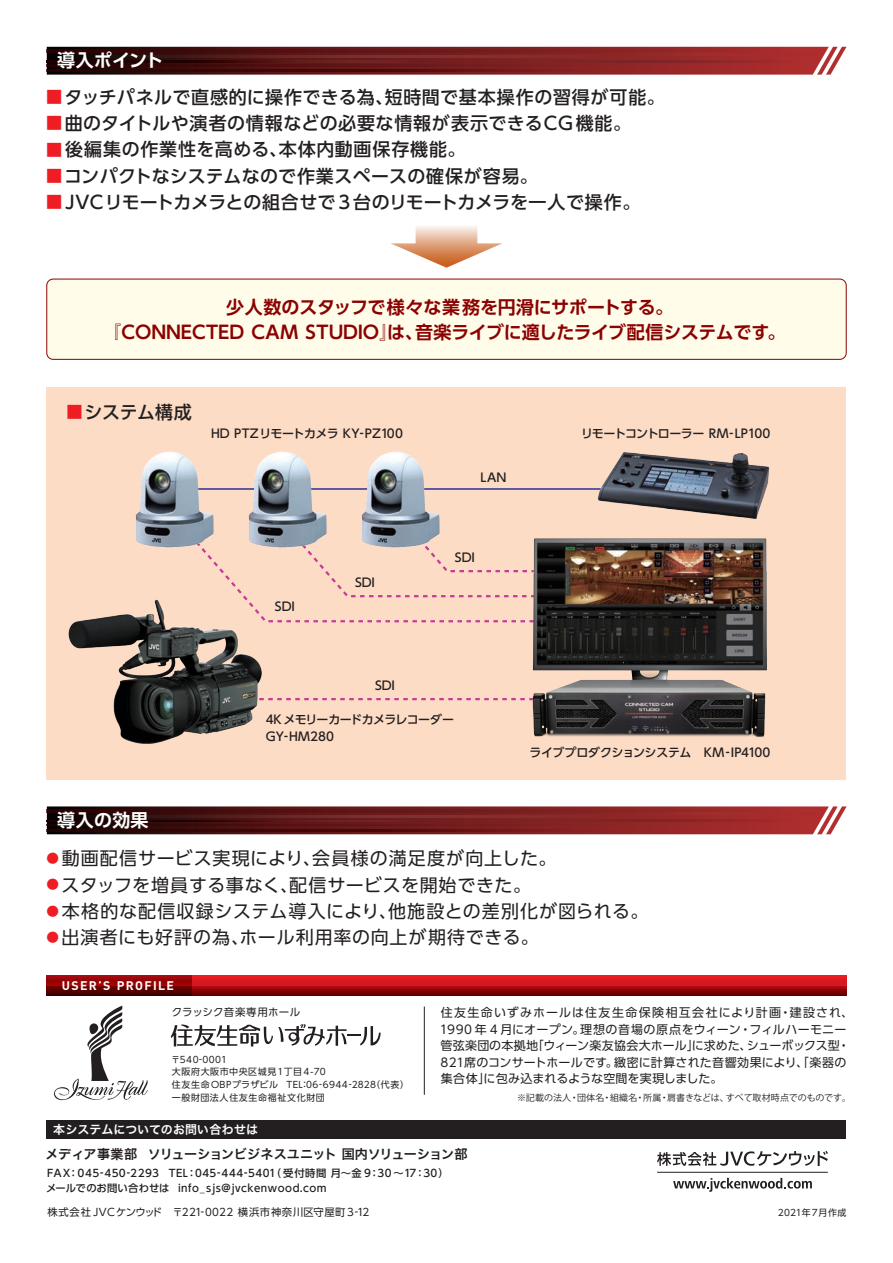
<style>
.page{position:relative;width:893px;height:1263px;background:#fff}
.page>*{position:absolute;margin:0;border:0;box-sizing:border-box;transform-origin:0 0}
.t1{font:500 18px "UD Shin Go Pro";letter-spacing:.03em;color:#231f20}
.t2{font:18px "UD Shin Go Pro";letter-spacing:.05em;color:#231f20}
.t3{font:700 18px/25.5px "UD Shin Go Pro De";letter-spacing:-.01em;color:#8b0202;text-align:center}
.t4{font:500 18px "UD Shin Go Pro";color:#231f20}
.t5{font:18px "UD Shin Go Pro";letter-spacing:.03em;color:#231f20}
.t6{font:700 18px "UD Shin Go Pro De";letter-spacing:.015em;color:#fff}
.t7{font:13.05px "Hiragino Kaku W6 90 msp RKSJ H";letter-spacing:-.035em;color:#231f20}
.t8{font:700 12.3px "DIN Pro";letter-spacing:.11em;color:#fff}
.t9{font:12px/16.5px "UD Shin Go Pro";letter-spacing:.02em;color:#231f20}
.t10{font:500 12px/16.5px "UD Shin Go Pro";letter-spacing:-.03em;color:#231f20}
.t11{font:500 12px "UD Shin Go Pro";letter-spacing:-.05em;color:#231f20}
.t12{font:12px "Hiragino Kaku W6 90 msp RKSJ H";letter-spacing:.005em;color:#fff}
.t13{font:10.5px "UD Shin Go Pro";letter-spacing:.015em;color:#231f20}
.t14{font:500 10.35px/15px "UD Shin Go Pro";letter-spacing:.04em;color:#231f20}
.t15{font:10.35px "UD Shin Go Pro";letter-spacing:.045em;color:#231f20}
.t16{font:9px/12.8px "UD Shin Go Pro";letter-spacing:.055em;color:#231f20}
.t17{font:9px "Koz Go Pr 6 N";color:#231f20}
.s1{font-size:16.2px;color:#ee1d23}
.s2{font-size:12.6px;color:#ee1d23}
</style>
<div class="page">
<div style="left:47px;top:387px;width:799px;height:392px;background:#fddcc5"></div>
<div style="left:47px;top:279px;width:799px;height:80px;background:#fffde9;border-radius:6px"></div>
<div style="left:46px;top:279px;width:801px;height:81px;border:1px solid #8b0202;border-radius:6px"></div>
<svg style="left:657px;top:1151px;width:171px;height:15px"></svg>
<hr style="left:657px;top:1172px;width:171px;height:1px;background:#231f20">
<svg style="left:673px;top:1178px;width:139px;height:14px"></svg>
<div style="left:47px;top:1120px;width:799px;height:19px;background:#231f20"></div>
<svg style="left:192px;top:985px;width:654px;height:10px;background:#920609"></svg>
<svg style="left:192px;top:975px;width:654px;height:10px;background:#de1921"></svg>
<svg style="left:47px;top:985px;width:145px;height:10px"></svg>
<div style="left:47px;top:975px;width:145px;height:10px;background:#9b0407"></div>
<hr style="left:424px;top:1007px;width:1px;height:87px;background:#231f20">
<svg style="left:47px;top:47px;width:799px;height:28px;background:#702222"></svg>
<svg style="left:47px;top:806px;width:800px;height:28px;background:#702323"></svg>
<svg style="left:391px;top:226px;width:111px;height:42px"></svg>
<hr style="left:174px;top:488px;width:455px;height:2px;background:#2e3092">
<img style="left:589px;top:452px;width:181px;height:67px">
<svg style="left:203px;top:551px;width:315px;height:72px"></svg>
<svg style="left:305px;top:698px;width:211px;height:2px"></svg>
<img style="left:520px;top:538px;width:247px;height:199px">
<img style="left:135px;top:451px;width:84px;height:100px">
<img style="left:243px;top:451px;width:89px;height:100px">
<img style="left:356px;top:451px;width:89px;height:100px">
<img style="left:46px;top:576px;width:259px;height:202px">
<svg style="left:54px;top:1005px;width:94px;height:96px"></svg>
<svg style="left:171px;top:1024px;width:210px;height:22px"></svg>
<h1 class="t6" style="left:57px;top:46px;width:107px">導入ポイント</h1>
<h1 class="t1" style="left:46px;top:82px;width:620px"><span class="s1">■</span>タッチパネルで直感的に操作できる為、短時間で基本操作の習得が可能。</h1>
<h1 class="t1" style="left:46px;top:109px;width:586px"><span class="s1">■</span>曲のタイトルや演者の情報などの必要な情報が表示できるCG機能。</h1>
<h1 class="t1" style="left:46px;top:135px;width:421px"><span class="s1">■</span> 後編集の作業性を高める、本体内動画保存機能。</h1>
<h1 class="t1" style="left:46px;top:161px;width:493px"><span class="s1">■</span>コンパクトなシステムなので作業スペースの確保が容易。</h1>
<h1 class="t4" style="left:46px;top:187px;width:596px"><span class="s1">■</span> JVCリモートカメラとの組合せで3 台のリモートカメラを一人で操作。</h1>
<h1 class="t3" style="left:103px;top:293px;width:684px">少人数のスタッフで様々な業務を円滑にサポートする。<br>『CONNECTED CAM STUDIO』は、音楽ライブに適したライブ配信システムです。</h1>
<h1 class="t1" style="left:67px;top:398px;width:127px"><span class="s1">■</span>システム構成</h1>
<p class="t10" style="left:211px;top:425px;width:193px">HD PTZリモートカメラ KY-PZ100</p>
<p class="t10" style="left:481px;top:469px;width:27px">LAN</p>
<p class="t11" style="left:581px;top:424px;width:191px">リモートコントローラー RM- LP100</p>
<h1 class="t6" style="left:57px;top:805px;width:93px">導入の効果</h1>
<p class="t10" style="left:275px;top:598px;width:21px">SDI</p>
<p class="t10" style="left:355px;top:574px;width:21px">SDI</p>
<p class="t10" style="left:375px;top:676px;width:21px">SDI</p>
<p class="t10" style="left:455px;top:549px;width:21px">SDI</p>
<p class="t10" style="left:266px;top:711px;width:190px">4K メモリーカードカメラレコーダー<br>GY-HM280</p>
<p class="t10" style="left:530px;top:744px;width:242px">ライブプロダクションシステム　KM-IP4100</p>
<h1 class="t2" style="left:46px;top:844px;width:512px"><span class="s2">●</span> 動画配信サービス実現により、会員様の満足度が向上した。</h1>
<h1 class="t5" style="left:46px;top:870px;width:486px"><span class="s2">●</span> スタッフを増員する事なく、配信サービスを開始できた。</h1>
<h1 class="t2" style="left:46px;top:896px;width:603px"><span class="s2">●</span> 本格的な配信収録システム導入により、他施設との差別化が図られる。</h1>
<h1 class="t2" style="left:46px;top:923px;width:494px"><span class="s2">●</span> 出演者にも好評の為、ホール利用率の向上が期待できる。</h1>
<p class="t8" style="left:62px;top:975px;width:114px">USER’S PROFILE</p>
<p class="t13" style="left:172px;top:1003px;width:130px">クラッシク音楽専用ホール</p>
<p class="t16" style="left:171px;top:1052px;width:240px">〒540-0001<br>大阪府大阪市中央区城見1丁目4-70<br>住友生命OBPプラザビル TEL:06-6944-2828（代表）一般財団法人住友生命福祉文化財団</p>
<p class="t12" style="left:53px;top:1123px;width:206px">本システムについてのお問い合わせは</p>
<p class="t9" style="left:440px;top:1004px;width:415px">住友生命いずみホールは住友生命保険相互会社により計画・建設され、1990 年 4 月にオープン。理想の音場の原点をウィーン・フィルハーモニー管弦楽団の本拠地「ウィーン楽友協会大ホール」に求めた、シューボックス型・821席のコンサートホールです。緻密に計算された音響効果により、「楽器の集合体」に包み込まれるような空間を実現しました。</p>
<p class="t17" style="left:517px;top:1093px;width:335px">※記載の法人・団体名・組織名・所属・肩書きなどは、すべて取材時点でのものです。</p>
<p class="t7" style="left:46px;top:1147px;width:423px">メディア事業部 ソリューションビジネスユニット 国内ソリューション部</p>
<p class="t14" style="left:45px;top:1165px;width:405px">ＦＡＸ：０４５-４５０-２２９３ TEL：045-444-5401（受付時間 月～金 9：30 ～17：30）メールでのお問い合わせは info_sjs@jvckenwood.com</p>
<p class="t15" style="left:47px;top:1204px;width:323px">株式会社 JVCケンウッド　〒221-0022 横浜市神奈川区守屋町3-12</p>
<p class="t16" style="left:778px;top:1206px;width:70px">2021年7月作成</p>
</div>
